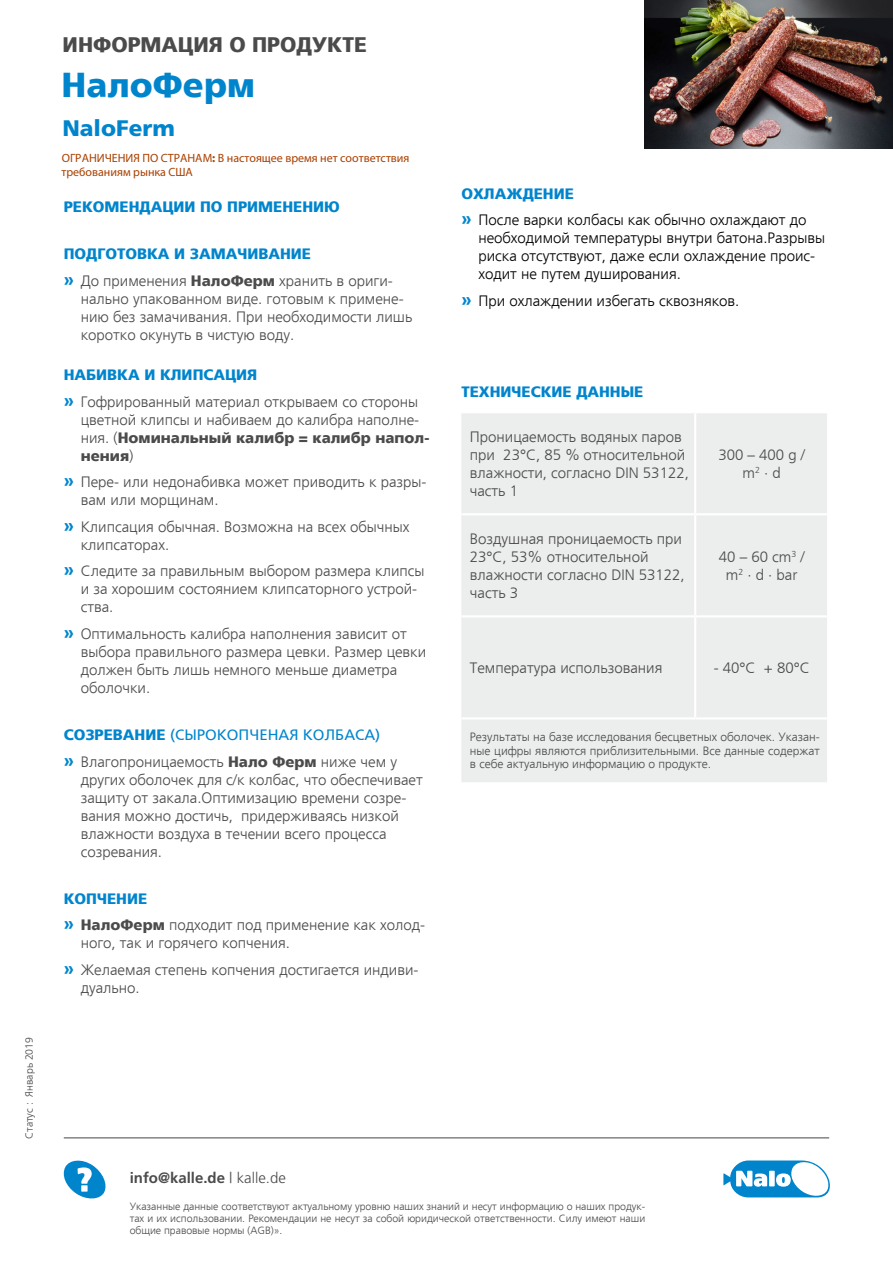
<style>
.page{position:relative;width:893px;height:1263px;background:#fff}
.page>*{position:absolute;margin:0;border:0;box-sizing:border-box;transform-origin:0 0}
.t1{font:900 34.5px "Frutiger LTCYR";color:#0085cd}
.t2{font:900 22.5px "Frutiger";color:#0085cd}
.t3{font:900 21px "Frutiger LTCYR";color:#4b4b4b}
.t4{font:300 15px/18px "Frutiger LTCYR";color:#4b4b4b}
.t5{font:300 15px/18px "Frutiger LTCYR";color:#000}
.t6{font:900 15px "Frutiger LTCYR";color:#0085cd}
.t7{font:700 15px "Frutiger";color:#4b4b4b}
.t8{font:300 12px/13.5px "Frutiger LTCYR";color:#4b4b4b;text-align:justify}
.t9{font:12px/14.4px "Myriad Pro";color:#aa4000}
.t10{font:300 10.5px/12px "Frutiger LTCYR";color:#4b4b4b;text-align:justify}
.s1{font-weight:700}
.s2{font-family:"Frutiger";font-weight:700;font-size:18.75px;color:#0085cd}
.s3{font-weight:900}
.s4{font-weight:900;color:#0085cd}
.s5{font-weight:400;color:#0085cd}
.s6{font-weight:300}
</style>
<div class="page">
<hr style="left:64px;top:1137px;width:765px;height:1px;background:#6e6e6e">
<img style="left:644px;top:0;width:249px;height:149px">
<svg style="left:723px;top:1160px;width:107px;height:37px"></svg>
<svg style="left:64px;top:1160px;width:42px;height:38px"></svg>
<div style="left:461px;top:413px;width:366px;height:369px;background:#eceded"></div>
<hr style="left:694px;top:413px;width:2px;height:100px;background:#fff">
<hr style="left:461px;top:513px;width:234px;height:2px;background:#fff">
<hr style="left:695px;top:513px;width:132px;height:2px;background:#fff">
<hr style="left:694px;top:515px;width:2px;height:100px;background:#fff">
<hr style="left:461px;top:615px;width:234px;height:2px;background:#fff">
<hr style="left:695px;top:615px;width:132px;height:2px;background:#fff">
<hr style="left:694px;top:617px;width:2px;height:100px;background:#fff">
<hr style="left:461px;top:717px;width:234px;height:2px;background:#fff">
<hr style="left:695px;top:717px;width:132px;height:2px;background:#fff">
<p class="t10" style="left:24px;top:1139px;width:104px;rotate:-90deg">Статус : Январь 2019</p>
<h3 class="t3" style="left:63px;top:33px;width:306px">ИНФОРМАЦИЯ О ПРОДУКТЕ</h3>
<h1 class="t1" style="left:61px;top:66px;width:195px">НалоФерм</h1>
<h2 class="t2" style="left:62px;top:115px;width:114px">NaloFerm</h2>
<p class="t9" style="left:61px;top:150px;width:350px">OГРАНИЧЕНИЯ ПО СТРАНАМ<span class="s1">:</span> В настоящее время нет соответствия требованиям рынка США</p>
<p class="t6" style="left:64px;top:199px;width:278px">РЕКОМЕНДАЦИИ ПО ПРИМЕНЕНИЮ</p>
<p class="t6" style="left:64px;top:245px;width:249px">ПОДГОТОВКА И ЗАМАЧИВАНИЕ</p>
<p class="t4" style="left:81px;top:272px;width:333px;text-indent:-17px"><span class="s2">»</span> До применения <span class="s3">НалоФерм</span> хранить в ориги&shy;нально упакованном виде. готовым к примене&shy;нию без замачивания. При необходимости лишь коротко окунуть в чистую воду.</p>
<p class="t4" style="left:64px;top:362px;width:356px;line-height:26.5px"><span class="s4">НАБИВКА И КЛИПСАЦИЯ<br></span><span class="s2">»</span> Гофрированный материал открываем со стороны</p>
<p class="t4" style="left:81px;top:411px;width:350px">цветной клипсы и набиваем до калибра наполне&shy;ния. (<span class="s3">Номинальный калибр = калибр напол&shy;нения</span>)</p>
<p class="t4" style="left:81px;top:473px;width:347px;text-indent:-17px"><span class="s2">»</span> Пере- или недонабивка может приводить к разры&shy;вам или морщинам.</p>
<p class="t4" style="left:81px;top:518px;width:330px;text-indent:-17px"><span class="s2">»</span> Клипсация обычная. Возможна на всех обычных клипсаторах.</p>
<p class="t4" style="left:81px;top:562px;width:345px;text-indent:-17px"><span class="s2">»</span> Следите за правильным выбором размера клипсы и за хорошим состоянием клипсаторного устрой&shy;ства.</p>
<p class="t4" style="left:81px;top:625px;width:347px;text-indent:-17px"><span class="s2">»</span> Оптимальность калибра наполнения зависит от выбора правильного размера цевки. Размер цевки должен быть лишь немного меньше диаметра оболочки.</p>
<p class="t4" style="left:64px;top:722px;width:335px;line-height:26.5px"><span class="s4">СОЗРЕВАНИЕ</span> <span class="s5">(СЫРОКОПЧЕНАЯ КОЛБАСА)<br></span><span class="s2">»</span> Влагопроницаемость <span class="s3">Нало Ферм</span> ниже чем у</p>
<p class="t4" style="left:81px;top:771px;width:343px">других оболочек для с/к колбас, что обеспечивает защиту от закала.Оптимизацию времени созре&shy;вания можно достичь, придерживаясь низкой влажности воздуха в течении всего процесса созревания.</p>
<p class="t4" style="left:64px;top:886px;width:363px;line-height:26.5px"><span class="s4">КОПЧЕНИЕ<br></span><span class="s2">»</span> <span class="s3">НалоФерм</span> подходит под применение как холод-</p>
<p class="t4" style="left:64px;top:930px;width:356px;line-height:26.5px;text-indent:17px">ного, так и горячего копчения.<br><span class="s2">»</span> Желаемая степень копчения достигается индиви-</p>
<p class="t4" style="left:81px;top:979px;width:60px">дуально.</p>
<p class="t5" style="left:461px;top:181px;width:347px;line-height:26.5px"><span class="s4">ОХЛАЖДЕНИЕ<br></span><span class="s2">»</span> После варки колбасы как обычно охлаждают до</p>
<p class="t5" style="left:478px;top:229px;width:348px">необходимой температуры внутри батона.Разрывы риска отсутствуют, даже если охлаждение проис&shy;ходит не путем душирования.</p>
<p class="t5" style="left:461px;top:292px;width:280px"><span class="s2">»</span> При охлаждении избегать сквозняков.</p>
<p class="t6" style="left:461px;top:383px;width:184px">ТЕХНИЧЕСКИЕ ДАННЫЕ</p>
<p class="t4" style="left:470px;top:428px;width:220px">Проницаемость водяных паров при 23°C, 85 % относительной влажности, согласно DIN 53122, часть 1</p>
<p class="t4" style="left:470px;top:530px;width:216px">Воздушная проницаемость при<br>23°C, 53% относительной влажности согласно DIN 53122, часть 3</p>
<p class="t4" style="left:718px;top:446px;width:88px;text-align:center">300 – 400 g / m<sup>2</sup> · d</p>
<p class="t4" style="left:719px;top:548px;width:87px;text-align:center">40 – 60 cm<sup>3</sup> / m<sup>2</sup> · d · bar</p>
<p class="t4" style="left:470px;top:659px;width:194px">Температура использования</p>
<p class="t4" style="left:714px;top:659px;width:98px">- 40°C + 80°C</p>
<p class="t8" style="left:470px;top:731px;width:351px">Результаты на базе исследования бесцветных оболочек. Указан&shy;ные цифры являются приблизительными. Все данные содержат в себе актуальную информацию о продукте.</p>
<p class="t7" style="left:130px;top:1169px;width:158px">info@kalle.de <span class="s6">| kalle.de</span></p>
<p class="t10" style="left:130px;top:1201px;width:517px">Указанные данные соответствуют актуальному уровню наших знаний и несут информацию о наших продук&shy;тах и их использовании. Рекомендации не несут за собой юридической ответственности. Силу имеют наши общие правовые нормы (AGB)».</p>
</div>
